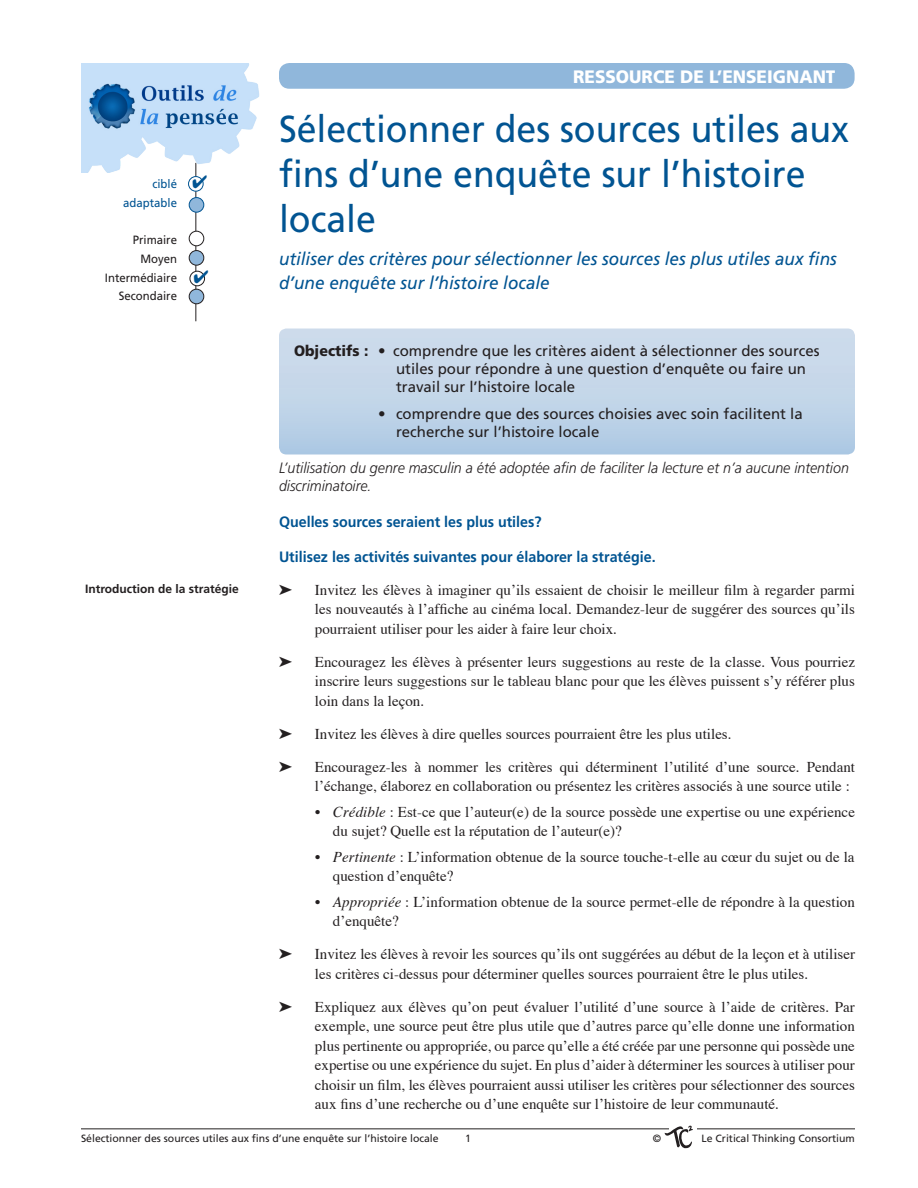
<style>
.page{position:relative;width:918px;height:1188px;background:#fff}
.page>*{position:absolute;margin:0;border:0;box-sizing:border-box;transform-origin:0 0}
.t1{font:37.5px/45px "Frutiger";color:#015492;scale:.95 1}
.t2{font:italic 18px/24px "Frutiger";color:#015492;scale:.95 1}
.t3{font:900 18px "Frutiger";color:#fff;scale:.95 1}
.t4{font:15px/19.5px "Times";color:#231f20}
.t5{font:15px/18px "Frutiger";color:#231f20}
.t6{font:italic 300 15px/18px "Frutiger";color:#231f20;scale:.95 1}
.t7{font:700 15px "Frutiger";color:#015492;scale:.95 1}
.t8{font:12px/18.8px "Frutiger";color:#231f20;text-align:right;scale:.95 1}
.t9{font:700 12px "Frutiger";color:#231f20}
.t10{font:12px/18.8px "Frutiger";color:#015492;text-align:right;scale:.95 1}
.t11{font:10.5px "Frutiger";color:#231f20}
.s1{font-weight:900}
.s2{font-weight:300;font-stretch:condensed}
.s3{font-style:italic}
</style>
<div class="page">
<hr style="left:81px;top:1129px;width:774px;height:1px;background:#231f20">
<hr style="left:669px;top:1127px;width:28px;height:4px;background:#fff">
<svg style="left:665px;top:1125px;width:28px;height:24px"></svg>
<svg style="left:279px;top:328px;width:576px;height:126px;background:#c1d4e8"></svg>
<div style="left:279px;top:63px;width:576px;height:26px;background:#90b7db;border-radius:10px"></div>
<hr style="left:196px;top:163px;width:1px;height:158px;background:#231f20">
<div style="left:189px;top:231px;width:15px;height:15px;background:#fff;border-radius:50%"></div>
<div style="left:189px;top:231px;width:15px;height:15px;border:1px solid #231f20;border-radius:50%"></div>
<div style="left:189px;top:177px;width:14px;height:14px;background:#fff;border-radius:50%"></div>
<div style="left:188px;top:176px;width:15px;height:15px;border:1px solid #015492;border-radius:50%"></div>
<div style="left:189px;top:198px;width:15px;height:14px;background:#90b7db;border-radius:50%"></div>
<div style="left:189px;top:197px;width:15px;height:15px;border:1px solid #015492;border-radius:50%"></div>
<div style="left:190px;top:271px;width:15px;height:15px;background:#fff;border-radius:50%"></div>
<div style="left:190px;top:271px;width:15px;height:15px;border:1px solid #231f20;border-radius:50%"></div>
<div style="left:189px;top:289px;width:15px;height:15px;background:#90b7db;border-radius:50%"></div>
<div style="left:189px;top:289px;width:15px;height:15px;border:1px solid #231f20;border-radius:50%"></div>
<div style="left:189px;top:251px;width:15px;height:14px;background:#90b7db;border-radius:50%"></div>
<div style="left:189px;top:250px;width:15px;height:15px;border:1px solid #231f20;border-radius:50%"></div>
<img style="left:81px;top:63px;width:179px;height:110px">
<svg style="left:193px;top:175px;width:11px;height:13px"></svg>
<svg style="left:194px;top:270px;width:11px;height:13px"></svg>
<p class="t10" style="left:123px;top:174px;width:58px">ciblé adaptable</p>
<p class="t8" style="left:105px;top:231px;width:78px">Primaire<br>Moyen<br>Intermédiaire<br>Secondaire</p>
<p class="t9" style="left:85px;top:582px;width:155px">Introduction de la stratégie</p>
<p class="t3" style="left:573px;top:66px;width:278px">RESSOURCE DE L’ENSEIGNANT</p>
<h1 class="t1" style="left:279px;top:106px;width:602px">Sélectionner des sources utiles aux fins d’une enquête sur l’histoire locale</h1>
<p class="t2" style="left:279px;top:246px;width:589px">utiliser des critères pour sélectionner les sources les plus utiles aux fins d’une enquête sur l’histoire locale</p>
<p class="t5" style="left:396px;top:342px;width:425px;text-indent:-102px"><span class="s1">Objectifs :</span> <span class="s2">•</span> comprendre que les critères aident à sélectionner des sources utiles pour répondre à une question d’enquête ou faire un travail sur l’histoire locale</p>
<p class="t5" style="left:396px;top:405px;width:408px;text-indent:-18px">• comprendre que des sources choisies avec soin facilitent la recherche sur l’histoire locale</p>
<p class="t6" style="left:279px;top:459px;width:601px">L’utilisation du genre masculin a été adoptée afin de faciliter la lecture et n’a aucune intention discriminatoire.</p>
<p class="t7" style="left:279px;top:513px;width:278px">Quelles sources seraient les plus utiles?</p>
<p class="t7" style="left:279px;top:548px;width:398px">Utilisez les activités suivantes pour élaborer la stratégie.</p>
<p class="t4" style="left:315px;top:581px;width:542px;text-align:justify">Invitez les élèves à imaginer qu’ils essaient de choisir le meilleur film à regarder parmi les nouveautés à l’affiche au cinéma local. Demandez-leur de suggérer des sources qu’ils pourraient utiliser pour les aider à faire leur choix.</p>
<p class="t4" style="left:315px;top:653px;width:542px;text-align:justify">Encouragez les élèves à présenter leurs suggestions au reste de la classe. Vous pourriez inscrire leurs suggestions sur le tableau blanc pour que les élèves puissent s’y référer plus loin dans la leçon.</p>
<p class="t4" style="left:315px;top:725px;width:418px">Invitez les élèves à dire quelles sources pourraient être les plus utiles.</p>
<p class="t4" style="left:315px;top:758px;width:542px">Encouragez-les à nommer les critères qui déterminent l’utilité d’une source. Pendant l’échange, élaborez en collaboration ou présentez les critères associés à une source utile :</p>
<p class="t4" style="left:333px;top:803px;width:524px;text-indent:-18px"><span class="s3">• Crédible</span> : Est-ce que l’auteur(e) de la source possède une expertise ou une expérience du sujet? Quelle est la réputation de l’auteur(e)?</p>
<p class="t4" style="left:333px;top:848px;width:523px;text-indent:-18px"><span class="s3">• Pertinente</span> : L’information obtenue de la source touche-t-elle au cœur du sujet ou de la question d’enquête?</p>
<p class="t4" style="left:333px;top:893px;width:524px;text-indent:-18px"><span class="s3">• Appropriée</span> : L’information obtenue de la source permet-elle de répondre à la question d’enquête?</p>
<p class="t4" style="left:315px;top:945px;width:542px">Invitez les élèves à revoir les sources qu’ils ont suggérées au début de la leçon et à utiliser les critères ci-dessus pour déterminer quelles sources pourraient être le plus utiles.</p>
<p class="t4" style="left:315px;top:998px;width:542px;text-align:justify">Expliquez aux élèves qu’on peut évaluer l’utilité d’une source à l’aide de critères. Par exemple, une source peut être plus utile que d’autres parce qu’elle donne une information plus pertinente ou appropriée, ou parce qu’elle a été créée par une personne qui possède une expertise ou une expérience du sujet. En plus d’aider à déterminer les sources à utiliser pour choisir un film, les élèves pourraient aussi utiliser les critères pour sélectionner des sources aux fins d’une recherche ou d’une enquête sur l’histoire de leur communauté.</p>
<p class="t11" style="left:81px;top:1132px;width:359px">Sélectionner des sources utiles aux fins d’une enquête sur l’histoire locale</p>
<p class="t11" style="left:465px;top:1132px;width:7px">1</p>
<p class="t11" style="left:653px;top:1132px;width:10px">©</p>
<p class="t11" style="left:702px;top:1132px;width:155px">Le Critical Thinking Consortium</p>
</div>
